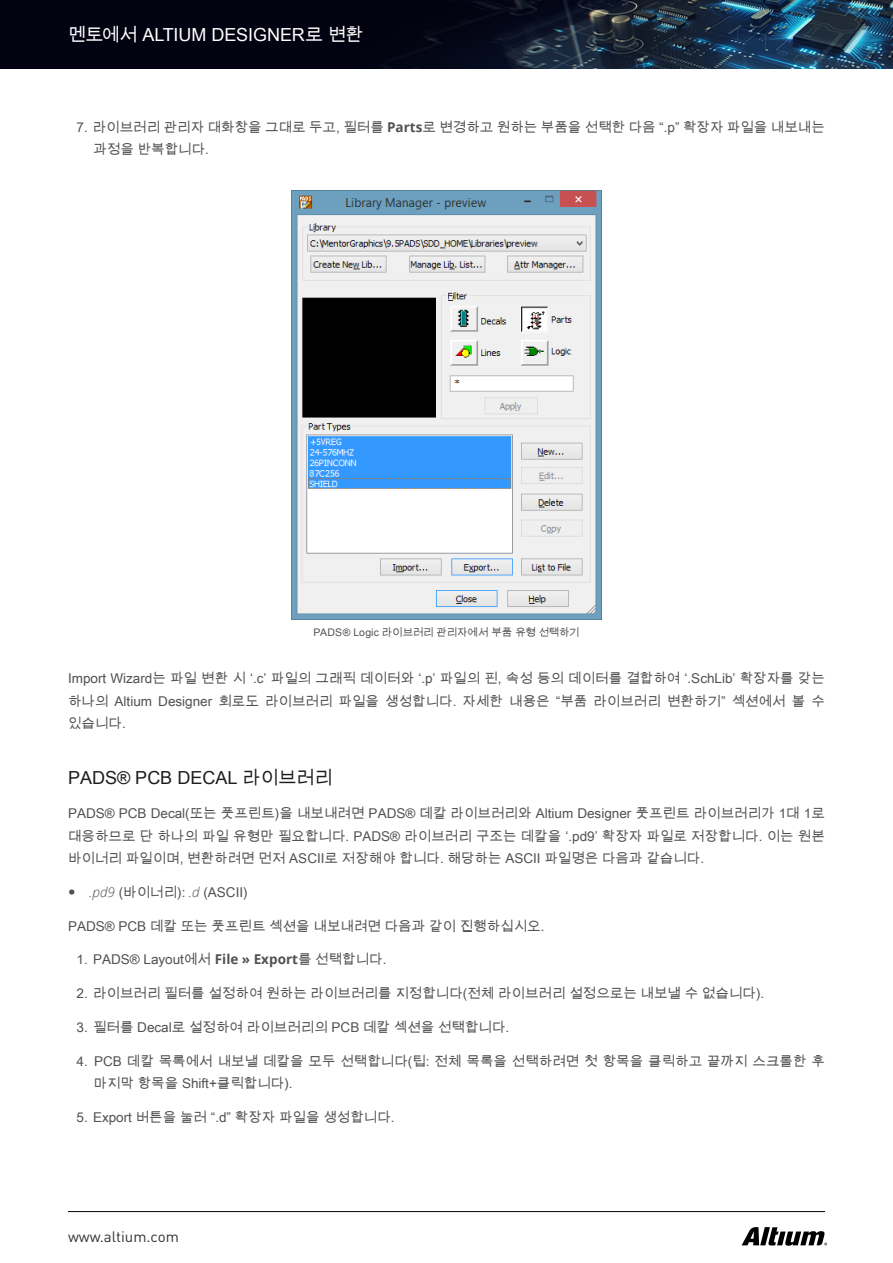
<style>
.page{position:relative;width:893px;height:1263px;background:#fff}
.page>*{position:absolute;margin:0;border:0;box-sizing:border-box;transform-origin:0 0}
.t1{font:18px "Arial Unicode MS";letter-spacing:-.005em;color:#fff}
.t2{font:18px "Arial Unicode MS";color:#1d1d1d}
.t3{font:15px "DIN Pro";color:#313232}
.t4{font:13.5px/22.5px "Arial Unicode MS";color:#515151}
.t5{font:10.5px "Arial Unicode MS";letter-spacing:-.01em;color:#515151}
.s1{font-family:"Open Sans";font-weight:700}
.s2{font-family:"Open Sans";font-weight:300;font-style:italic}
</style>
<div class="page">
<img style="left:0;top:0;width:893px;height:68px">
<svg style="left:742px;top:1227px;width:85px;height:19px"></svg>
<hr style="left:68px;top:1211px;width:757px;height:1px;background:#000">
<img style="left:291px;top:190px;width:311px;height:430px">
<h1 class="t1" style="left:68px;top:22px;width:297px">멘토에서 ALTIUM DESIGNER로 변환</h1>
<p class="t4" style="left:94px;top:116px;width:733px;text-indent:-17px">7. 라이브러리 관리자 대화창을 그대로 두고, 필터를 <span class="s1">Parts</span>로 변경하고 원하는 부품을 선택한 다음 “.p” 확장자 파일을 내보내는 과정을 반복합니다.</p>
<p class="t5" style="left:314px;top:625px;width:267px">PADS® Logic 라이브러리 관리자에서 부품 유형 선택하기</p>
<p class="t4" style="left:68px;top:667px;width:758px;text-align:justify">Import Wizard는 파일 변환 시 ‘.c’ 파일의 그래픽 데이터와 ‘.p’ 파일의 핀, 속성 등의 데이터를 결합하여 ‘.SchLib’ 확장자를 갖는 하나의 Altium Designer 회로도 라이브러리 파일을 생성합니다. 자세한 내용은 “부품 라이브러리 변환하기” 섹션에서 볼 수 있습니다.</p>
<h1 class="t2" style="left:68px;top:765px;width:266px">PADS® PCB DECAL 라이브러리</h1>
<p class="t4" style="left:68px;top:802px;width:758px;text-align:justify">PADS® PCB Decal(또는 풋프린트)을 내보내려면 PADS® 데칼 라이브러리와 Altium Designer 풋프린트 라이브러리가 1대 1로 대응하므로 단 하나의 파일 유형만 필요합니다. PADS® 라이브러리 구조는 데칼을 ‘.pd9’ 확장자 파일로 저장합니다. 이는 원본 바이너리 파일이며, 변환하려면 먼저 ASCII로 저장해야 합니다. 해당하는 ASCII 파일명은 다음과 같습니다.</p>
<p class="t4" style="left:89px;top:881px;width:160px"><span class="s2">.pd9</span> (바이너리): <span class="s2">.d</span> (ASCII)</p>
<p class="t4" style="left:68px;top:914px;width:478px">PADS® PCB 데칼 또는 풋프린트 섹션을 내보내려면 다음과 같이 진행하십시오.</p>
<p class="t4" style="left:77px;top:948px;width:311px">1. PADS® Layout에서 <span class="s1">File » Export</span>를 선택합니다.</p>
<p class="t4" style="left:77px;top:982px;width:689px">2. 라이브러리 필터를 설정하여 원하는 라이브러리를 지정합니다(전체 라이브러리 설정으로는 내보낼 수 없습니다).</p>
<p class="t4" style="left:77px;top:1016px;width:434px">3. 필터를 Decal로 설정하여 라이브러리의 PCB 데칼 섹션을 선택합니다.</p>
<p class="t4" style="left:94px;top:1049px;width:733px;text-indent:-17px">4. PCB 데칼 목록에서 내보낼 데칼을 모두 선택합니다(팁: 전체 목록을 선택하려면 첫 항목을 클릭하고 끝까지 스크롤한 후 마지막 항목을 Shift+클릭합니다).</p>
<p class="t4" style="left:77px;top:1106px;width:320px">5. Export 버튼을 눌러 “.d” 확장자 파일을 생성합니다.</p>
<p class="t3" style="left:68px;top:1226px;width:112px">www.altium.com</p>
</div>
